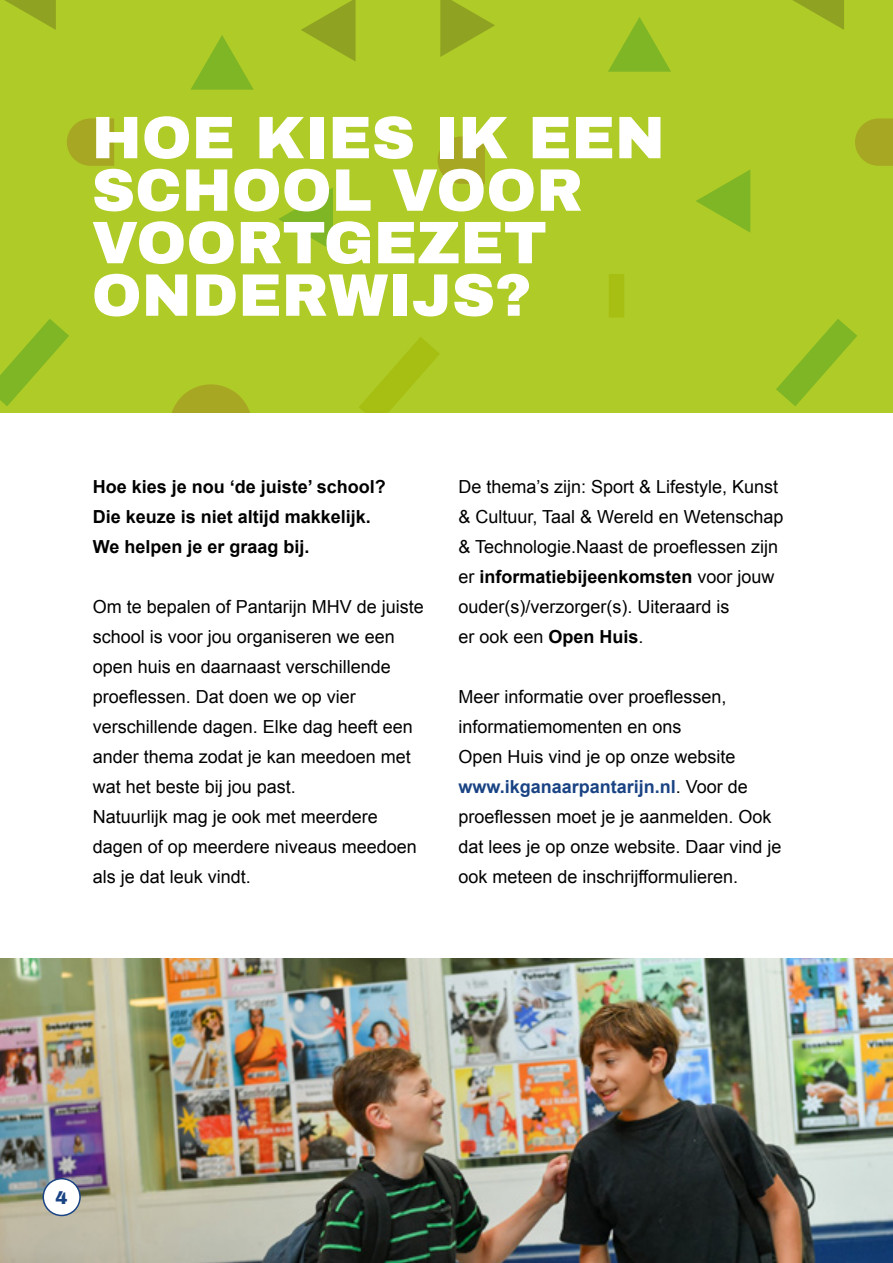
<style>
.page{position:relative;width:893px;height:1263px;background:#fff}
.page>*{position:absolute;margin:0;border:0;box-sizing:border-box;transform-origin:0 0}
.t1{font:900 60px/52.5px "Archivo";color:#fff}
.t2{font:18px/30px "Arial";color:#000}
.t3{font:700 18px/30px "Arial";color:#000}
.t4{font:900 18px "Archivo";color:#194383}
.s1{font-weight:700}
.s2{font-weight:700;color:#194383}
</style>
<div class="page">
<img style="left:0;top:959px;width:893px;height:304px">
<div style="left:43px;top:1179px;width:37px;height:36px;background:#fff;border-radius:50%"></div>
<div style="left:43px;top:1178px;width:38px;height:38px;border:2px solid #194383;border-radius:50%"></div>
<div style="left:0;top:0;width:893px;height:412px;background:#afcb27"></div>
<svg style="left:172px;top:384px;width:78px;height:28px"></svg>
<svg style="left:359px;top:337px;width:81px;height:75px"></svg>
<svg style="left:438px;top:136px;width:47px;height:48px;background:#a8ab23"></svg>
<svg style="left:190px;top:35px;width:64px;height:55px"></svg>
<svg style="left:278px;top:187px;width:55px;height:64px"></svg>
<svg style="left:301px;top:0;width:55px;height:61px"></svg>
<svg style="left:793px;top:0;width:51px;height:30px"></svg>
<svg style="left:440px;top:0;width:55px;height:57px"></svg>
<div style="left:609px;top:274px;width:15px;height:43px;background:#a7bf13"></div>
<svg style="left:776px;top:319px;width:81px;height:87px"></svg>
<svg style="left:855px;top:118px;width:38px;height:48px;background:#a9ac23"></svg>
<svg style="left:608px;top:17px;width:63px;height:55px"></svg>
<svg style="left:696px;top:170px;width:54px;height:62px"></svg>
<svg style="left:4px;top:0;width:52px;height:30px"></svg>
<svg style="left:0;top:319px;width:69px;height:87px"></svg>
<svg style="left:67px;top:118px;width:47px;height:48px;background:#a8ab23"></svg>
<h1 class="t1" style="left:92px;top:111px;width:575px">HOE KIES IK EEN<br>SCHOOL VOOR<br>VOORTGEZET<br>ONDERWIJS?</h1>
<p class="t3" style="left:93px;top:472px;width:295px">Hoe kies je nou ‘de juiste’ school?<br>Die keuze is niet altijd makkelijk.<br>We helpen je er graag bij.</p>
<p class="t2" style="left:93px;top:592px;width:333px">Om te bepalen of Pantarijn MHV de juiste school is voor jou organiseren we een open huis en daarnaast verschillende proeflessen. Dat doen we op vier verschillende dagen. Elke dag heeft een ander thema zodat je kan meedoen met wat het beste bij jou past.<br>Natuurlijk mag je ook met meerdere dagen of op meerdere niveaus meedoen als je dat leuk vindt.</p>
<p class="t2" style="left:458px;top:472px;width:327px">De thema’s zijn: Sport &amp; Lifestyle, Kunst &amp; Cultuur, Taal &amp; Wereld en Wetenschap &amp; Technologie.Naast de proeflessen zijn er <span class="s1">informatiebijeenkomsten</span> voor jouw ouder(s)/verzorger(s). Uiteraard is<br>er ook een <span class="s1">Open Huis</span>.</p>
<p class="t2" style="left:458px;top:682px;width:325px">Meer informatie over proeflessen, informatiemomenten en ons<br>Open Huis vind je op onze website <span class="s2">www.ikganaarpantarijn.nl</span>. Voor de proeflessen moet je je aanmelden. Ook dat lees je op onze website. Daar vind je ook meteen de inschrijfformulieren.</p>
<p class="t4" style="left:56px;top:1187px;width:14px">4</p>
</div>
